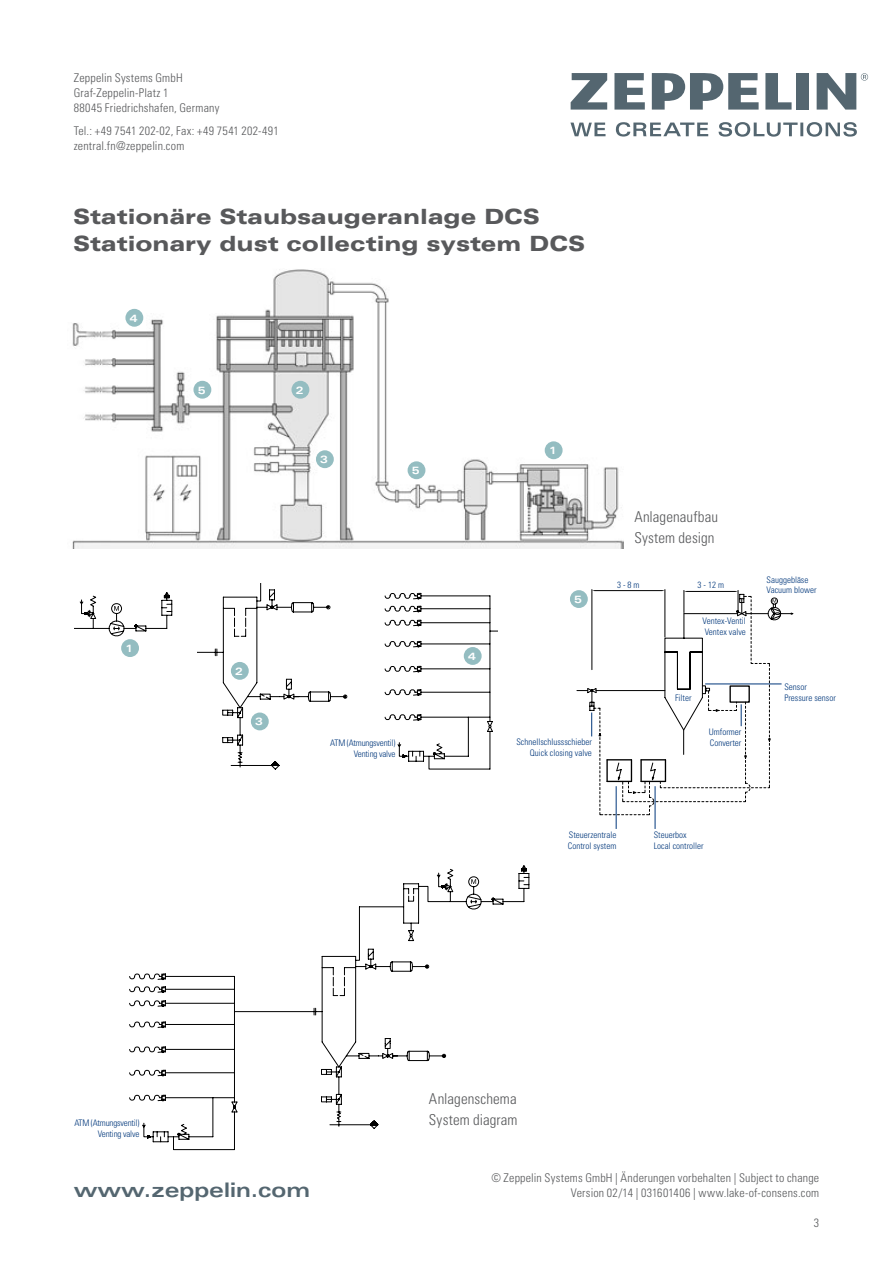
<style>
.page{position:relative;width:893px;height:1263px;background:#fff}
.page>*{position:absolute;margin:0;border:0;box-sizing:border-box;transform-origin:0 0}
.t1{font:900 expanded 21px/27px "Univers LT Std";color:#58595b}
.t2{font:700 expanded 20.1px "Univers LT Std";color:#546670}
.t3{font:300 condensed 15px/21px "Univers LT Std";letter-spacing:.005em;color:#58595b}
.t4{font:300 condensed 12px/15px "Univers LT Std";letter-spacing:.015em;color:#58595b}
.t5{font:700 expanded 10.5px "Univers LT Std";color:#fff}
.t6{font:300 condensed 9px/10.8px "Univers LT Std";color:#00377b}
.t7{font:300 condensed 9px/10.8px "Univers LT Std";letter-spacing:-.02em;color:#00377b;text-align:right}
</style>
<div class="page">
<svg style="left:571px;top:73px;width:36px;height:37px"></svg>
<svg style="left:817px;top:73px;width:51px;height:37px"></svg>
<div style="left:796px;top:73px;width:12px;height:37px;background:#546670"></div>
<svg style="left:765px;top:73px;width:27px;height:37px"></svg>
<svg style="left:614px;top:73px;width:31px;height:37px"></svg>
<svg style="left:652px;top:73px;width:107px;height:37px"></svg>
<svg style="left:570px;top:122px;width:287px;height:15px"></svg>
<img style="left:72px;top:269px;width:551px;height:280px">
<div style="left:545px;top:441px;width:18px;height:18px;background:#94bdc1;border-radius:50%"></div>
<div style="left:408px;top:461px;width:17px;height:18px;background:#94bdc1;border-radius:50%"></div>
<div style="left:316px;top:450px;width:18px;height:18px;background:#94bdc1;border-radius:50%"></div>
<div style="left:291px;top:381px;width:18px;height:18px;background:#94bdc1;border-radius:50%"></div>
<div style="left:193px;top:381px;width:18px;height:18px;background:#94bdc1;border-radius:50%"></div>
<div style="left:125px;top:309px;width:18px;height:18px;background:#94bdc1;border-radius:50%"></div>
<svg style="left:129px;top:865px;width:400px;height:285px"></svg>
<svg style="left:385px;top:593px;width:113px;height:176px"></svg>
<svg style="left:197px;top:584px;width:151px;height:186px"></svg>
<svg style="left:74px;top:592px;width:98px;height:53px"></svg>
<hr style="left:591px;top:589px;width:1px;height:81px;background:#000">
<hr style="left:664px;top:589px;width:1px;height:48px;background:#000">
<div style="left:121px;top:639px;width:18px;height:18px;background:#94bdc1;border-radius:50%"></div>
<div style="left:251px;top:712px;width:18px;height:18px;background:#94bdc1;border-radius:50%"></div>
<div style="left:231px;top:662px;width:18px;height:18px;background:#94bdc1;border-radius:50%"></div>
<div style="left:570px;top:590px;width:18px;height:18px;background:#94bdc1;border-radius:50%"></div>
<div style="left:464px;top:647px;width:18px;height:18px;background:#94bdc1;border-radius:50%"></div>
<hr style="left:616px;top:786px;width:1px;height:43px;background:#00377b">
<hr style="left:655px;top:786px;width:1px;height:43px;background:#00377b">
<svg style="left:576px;top:590px;width:217px;height:225px"></svg>
<p class="t4" style="left:74px;top:70px;width:147px">Zeppelin Systems GmbH<br>Graf-Zeppelin-Platz 1<br>88045 Friedrichshafen, Germany</p>
<p class="t4" style="left:74px;top:124px;width:206px">Tel.: +49 7541 202-02, Fax: +49 7541 202-491 zentral.fn@zeppelin.com</p>
<h1 class="t1" style="left:73px;top:203px;width:513px">Stationäre Staubsaugeranlage DCS<br>Stationary dust collecting system DCS</h1>
<p class="t5" style="left:130px;top:312px;width:9px">4</p>
<p class="t5" style="left:126px;top:642px;width:9px">1</p>
<p class="t5" style="left:198px;top:384px;width:9px">5</p>
<p class="t5" style="left:296px;top:384px;width:9px">2</p>
<p class="t5" style="left:320px;top:453px;width:9px">3</p>
<p class="t5" style="left:412px;top:464px;width:9px">5</p>
<p class="t5" style="left:235px;top:665px;width:9px">2</p>
<p class="t5" style="left:255px;top:715px;width:9px">3</p>
<p class="t7" style="left:330px;top:737px;width:67px">ATM (Atmungsventil)<br>Venting valve</p>
<p class="t5" style="left:468px;top:650px;width:9px">4</p>
<p class="t5" style="left:549px;top:444px;width:9px">1</p>
<p class="t5" style="left:574px;top:593px;width:9px">5</p>
<p class="t6" style="left:516px;top:736px;width:77px;text-align:right">Schnellschlussschieber<br>Quick closing valve</p>
<p class="t3" style="left:634px;top:506px;width:85px">Anlagenaufbau<br>System design</p>
<p class="t6" style="left:617px;top:579px;width:24px">3 - 8 m</p>
<p class="t6" style="left:697px;top:579px;width:28px">3 - 12 m</p>
<p class="t6" style="left:702px;top:615px;width:45px">Ventex-Ventil<br>Ventex valve</p>
<p class="t6" style="left:766px;top:574px;width:52px">Sauggebläse<br>Vacuum blower</p>
<p class="t6" style="left:675px;top:692px;width:18px">Filter</p>
<p class="t6" style="left:784px;top:681px;width:53px">Sensor<br>Pressure sensor</p>
<p class="t6" style="left:709px;top:726px;width:34px">Umformer<br>Converter</p>
<p class="t6" style="left:568px;top:829px;width:50px">Steuerzentrale<br>Control system</p>
<p class="t6" style="left:654px;top:829px;width:51px">Steuerbox<br>Local controller</p>
<p class="t3" style="left:429px;top:1089px;width:89px">Anlagenschema</p>
<p class="t7" style="left:74px;top:1118px;width:67px">ATM (Atmungsventil)</p>
<p class="t3" style="left:429px;top:1110px;width:90px">System diagram</p>
<p class="t7" style="left:98px;top:1129px;width:43px">Venting valve</p>
<p class="t4" style="left:491px;top:1171px;width:329px">© Zeppelin Systems GmbH | Änderungen vorbehalten | Subject to change</p>
<h2 class="t2" style="left:74px;top:1178px;width:238px">www.zeppelin.com</h2>
<p class="t4" style="left:571px;top:1186px;width:250px">Version 02/14 | 031601406 | www.lake-of-consens.com</p>
<p class="t4" style="left:814px;top:1215px;width:7px">3</p>
</div>
